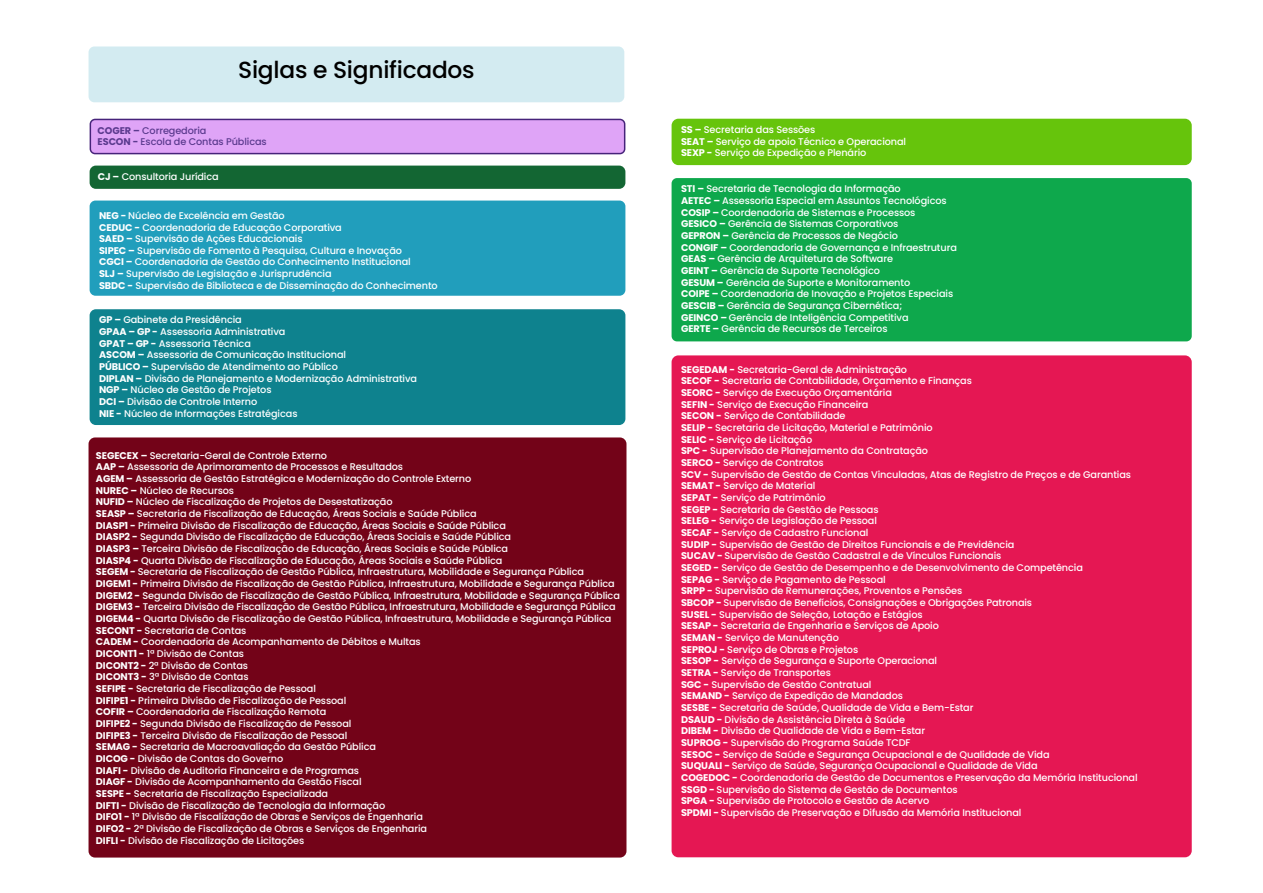
<style>
.page{position:relative;width:1263px;height:893px;background:#fff}
.page>*{position:absolute;margin:0;border:0;box-sizing:border-box;transform-origin:0 0}
.t1{font:500 23.25px "Poppins";letter-spacing:-.01em;color:#000}
.t2{font:500 9.75px/11.7px "Poppins";letter-spacing:-.01em;color:#fff}
.t3{font:500 9.75px/11.7px "Poppins";letter-spacing:-.01em;color:#5b3a8e}
.s1{font-weight:700}
</style>
<div class="page">
<div style="left:671px;top:355px;width:521px;height:502px;background:#e51753;border-radius:7px"></div>
<div style="left:671px;top:178px;width:521px;height:163px;background:#0ea84c;border-radius:5px"></div>
<div style="left:671px;top:119px;width:521px;height:46px;background:#66c40c;border-radius:7px"></div>
<div style="left:90px;top:166px;width:535px;height:23px;background:#136633;border-radius:6px"></div>
<div style="left:90px;top:309px;width:535px;height:116px;background:#0e828e;border-radius:6px"></div>
<div style="left:90px;top:201px;width:535px;height:95px;background:#219ebc;border-radius:6px"></div>
<div style="left:89px;top:46px;width:535px;height:56px;background:#d3ebf1;border-radius:6px"></div>
<svg style="left:90px;top:119px;width:535px;height:35px;background:#d49aee"></svg>
<div style="left:89px;top:437px;width:537px;height:420px;background:#730318;border-radius:7px"></div>
<h1 class="t1" style="left:238px;top:56px;width:238px">Siglas e Significados</h1>
<p class="t3" style="left:98px;top:124px;width:171px"><span class="s1">COGER –</span> Corregedoria<br><span class="s1">ESCON -</span> Escola de Contas Públicas</p>
<p class="t2" style="left:98px;top:171px;width:122px"><span class="s1">CJ –</span> Consultoria Jurídica</p>
<p class="t2" style="left:99px;top:210px;width:340px"><span class="s1">NEG -</span> Núcleo de Excelência em Gestão<br><span class="s1">CEDUC -</span> Coordenadoria de Educação Corporativa<br><span class="s1">SAED –</span> Supervisão de Ações Educacionais<br><span class="s1">SIPEC –</span> Supervisão de Fomento à Pesquisa, Cultura e Inovação<br><span class="s1">CGCI –</span> Coordenadoria de Gestão do Conhecimento Institucional<br><span class="s1">SLJ –</span> Supervisão de Legislação e Jurisprudência<br><span class="s1">SBDC -</span> Supervisão de Biblioteca e de Disseminação do Conhecimento</p>
<p class="t2" style="left:99px;top:314px;width:319px"><span class="s1">GP –</span> Gabinete da Presidência<br><span class="s1">GPAA – GP -</span> Assessoria Administrativa<br><span class="s1">GPAT – GP -</span> Assessoria Técnica<br><span class="s1">ASCOM –</span> Assessoria de Comunicação Institucional<br><span class="s1">PÚBLICO –</span> Supervisão de Atendimento ao Público<br><span class="s1">DIPLAN –</span> Divisão de Planejamento e Modernização Administrativa <span class="s1">NGP –</span> Núcleo de Gestão de Projetos<br><span class="s1">DCI –</span> Divisão de Controle Interno<br><span class="s1">NIE -</span> Núcleo de Informações Estratégicas</p>
<p class="t2" style="left:96px;top:450px;width:525px"><span class="s1">SEGECEX –</span> Secretaria-Geral de Controle Externo<br><span class="s1">AAP –</span> Assessoria de Aprimoramento de Processos e Resultados<br><span class="s1">AGEM –</span> Assessoria de Gestão Estratégica e Modernização do Controle Externo<br><span class="s1">NUREC –</span> Núcleo de Recursos<br><span class="s1">NUFID –</span> Núcleo de Fiscalização de Projetos de Desestatização<br><span class="s1">SEASP –</span> Secretaria de Fiscalização de Educação, Áreas Sociais e Saúde Pública<br><span class="s1">DIASP1 -</span> Primeira Divisão de Fiscalização de Educação, Áreas Sociais e Saúde Pública<br><span class="s1">DIASP2 -</span> Segunda Divisão de Fiscalização de Educação, Áreas Sociais e Saúde Pública<br><span class="s1">DIASP3 –</span> Terceira Divisão de Fiscalização de Educação, Áreas Sociais e Saúde Pública<br><span class="s1">DIASP4 -</span> Quarta Divisão de Fiscalização de Educação, Áreas Sociais e Saúde Pública<br><span class="s1">SEGEM -</span> Secretaria de Fiscalização de Gestão Pública, Infraestrutura, Mobilidade e Segurança Pública <span class="s1">DIGEM1 -</span> Primeira Divisão de Fiscalização de Gestão Pública, Infraestrutura, Mobilidade e Segurança Pública <span class="s1">DIGEM2 -</span> Segunda Divisão de Fiscalização de Gestão Pública, Infraestrutura, Mobilidade e Segurança Pública <span class="s1">DIGEM3 -</span> Terceira Divisão de Fiscalização de Gestão Pública, Infraestrutura, Mobilidade e Segurança Pública <span class="s1">DIGEM4 -</span> Quarta Divisão de Fiscalização de Gestão Pública, Infraestrutura, Mobilidade e Segurança Pública <span class="s1">SECONT -</span> Secretaria de Contas<br><span class="s1">CADEM -</span> Coordenadoria de Acompanhamento de Débitos e Multas<br><span class="s1">DICONT1 -</span> 1ª Divisão de Contas<br><span class="s1">DICONT2 -</span> 2ª Divisão de Contas<br><span class="s1">DICONT3 -</span> 3ª Divisão de Contas<br><span class="s1">SEFIPE -</span> Secretaria de Fiscalização de Pessoal<br><span class="s1">DIFIPE1 -</span> Primeira Divisão de Fiscalização de Pessoal<br><span class="s1">COFIR –</span> Coordenadoria de Fiscalização Remota<br><span class="s1">DIFIPE2 -</span> Segunda Divisão de Fiscalização de Pessoal<br><span class="s1">DIFIPE3 -</span> Terceira Divisão de Fiscalização de Pessoal<br><span class="s1">SEMAG -</span> Secretaria de Macroavaliação da Gestão Pública<br><span class="s1">DICOG -</span> Divisão de Contas do Governo<br><span class="s1">DIAFI -</span> Divisão de Auditoria Financeira e de Programas<br><span class="s1">DIAGF -</span> Divisão de Acompanhamento da Gestão Fiscal<br><span class="s1">SESPE -</span> Secretaria de Fiscalização Especializada<br><span class="s1">DIFTI -</span> Divisão de Fiscalização de Tecnologia da Informação<br><span class="s1">DIFO1 -</span> 1ª Divisão de Fiscalização de Obras e Serviços de Engenharia<br><span class="s1">DIFO2 -</span> 2ª Divisão de Fiscalização de Obras e Serviços de Engenharia<br><span class="s1">DIFLI -</span> Divisão de Fiscalização de Licitações</p>
<p class="t2" style="left:681px;top:124px;width:227px"><span class="s1">SS –</span> Secretaria das Sessões<br><span class="s1">SEAT –</span> Serviço de apoio Técnico e Operacional<br><span class="s1">SEXP -</span> Serviço de Expedição e Plenário</p>
<p class="t2" style="left:681px;top:183px;width:277px"><span class="s1">STI –</span> Secretaria de Tecnologia da Informação<br><span class="s1">AETEC –</span> Assessoria Especial em Assuntos Tecnológicos <span class="s1">COSIP –</span> Coordenadoria de Sistemas e Processos<br><span class="s1">GESICO –</span> Gerência de Sistemas Corporativos<br><span class="s1">GEPRON –</span> Gerência de Processos de Negócio<br><span class="s1">CONGIF –</span> Coordenadoria de Governança e Infraestrutura <span class="s1">GEAS –</span> Gerência de Arquitetura de Software<br><span class="s1">GEINT –</span> Gerência de Suporte Tecnológico<br><span class="s1">GESUM –</span> Gerência de Suporte e Monitoramento<br><span class="s1">COIPE –</span> Coordenadoria de Inovação e Projetos Especiais <span class="s1">GESCIB –</span> Gerência de Segurança Cibernética;<br><span class="s1">GEINCO –</span> Gerência de Inteligência Competitiva<br><span class="s1">GERTE –</span> Gerência de Recursos de Terceiros</p>
<p class="t2" style="left:681px;top:364px;width:458px"><span class="s1">SEGEDAM -</span> Secretaria-Geral de Administração<br><span class="s1">SECOF -</span> Secretaria de Contabilidade, Orçamento e Finanças<br><span class="s1">SEORC -</span> Serviço de Execução Orçamentária<br><span class="s1">SEFIN -</span> Serviço de Execução Financeira<br><span class="s1">SECON -</span> Serviço de Contabilidade<br><span class="s1">SELIP -</span> Secretaria de Licitação, Material e Patrimônio<br><span class="s1">SELIC -</span> Serviço de Licitação<br><span class="s1">SPC -</span> Supervisão de Planejamento da Contratação<br><span class="s1">SERCO -</span> Serviço de Contratos<br><span class="s1">SCV -</span> Supervisão de Gestão de Contas Vinculadas, Atas de Registro de Preços e de Garantias <span class="s1">SEMAT -</span> Serviço de Material<br><span class="s1">SEPAT -</span> Serviço de Patrimônio<br><span class="s1">SEGEP -</span> Secretaria de Gestão de Pessoas<br><span class="s1">SELEG -</span> Serviço de Legislação de Pessoal<br><span class="s1">SECAF -</span> Serviço de Cadastro Funcional<br><span class="s1">SUDIP -</span> Supervisão de Gestão de Direitos Funcionais e de Previdência<br><span class="s1">SUCAV -</span> Supervisão de Gestão Cadastral e de Vínculos Funcionais<br><span class="s1">SEGED -</span> Serviço de Gestão de Desempenho e de Desenvolvimento de Competência<br><span class="s1">SEPAG -</span> Serviço de Pagamento de Pessoal<br><span class="s1">SRPP -</span> Supervisão de Remunerações, Proventos e Pensões<br><span class="s1">SBCOP -</span> Supervisão de Benefícios, Consignações e Obrigações Patronais<br><span class="s1">SUSEL -</span> Supervisão de Seleção, Lotação e Estágios<br><span class="s1">SESAP -</span> Secretaria de Engenharia e Serviços de Apoio<br><span class="s1">SEMAN -</span> Serviço de Manutenção<br><span class="s1">SEPROJ -</span> Serviço de Obras e Projetos<br><span class="s1">SESOP -</span> Serviço de Segurança e Suporte Operacional<br><span class="s1">SETRA -</span> Serviço de Transportes<br><span class="s1">SGC -</span> Supervisão de Gestão Contratual<br><span class="s1">SEMAND -</span> Serviço de Expedição de Mandados<br><span class="s1">SESBE -</span> Secretaria de Saúde, Qualidade de Vida e Bem-Estar<br><span class="s1">DSAUD -</span> Divisão de Assistência Direta à Saúde<br><span class="s1">DIBEM -</span> Divisão de Qualidade de Vida e Bem-Estar<br><span class="s1">SUPROG -</span> Supervisão do Programa Saúde TCDF<br><span class="s1">SESOC -</span> Serviço de Saúde e Segurança Ocupacional e de Qualidade de Vida<br><span class="s1">SUQUALI -</span> Serviço de Saúde, Segurança Ocupacional e Qualidade de Vida<br><span class="s1">COGEDOC -</span> Coordenadoria de Gestão de Documentos e Preservação da Memória Institucional <span class="s1">SSGD -</span> Supervisão do Sistema de Gestão de Documentos<br><span class="s1">SPGA -</span> Supervisão de Protocolo e Gestão de Acervo<br><span class="s1">SPDMI -</span> Supervisão de Preservação e Difusão da Memória Institucional</p>
</div>
